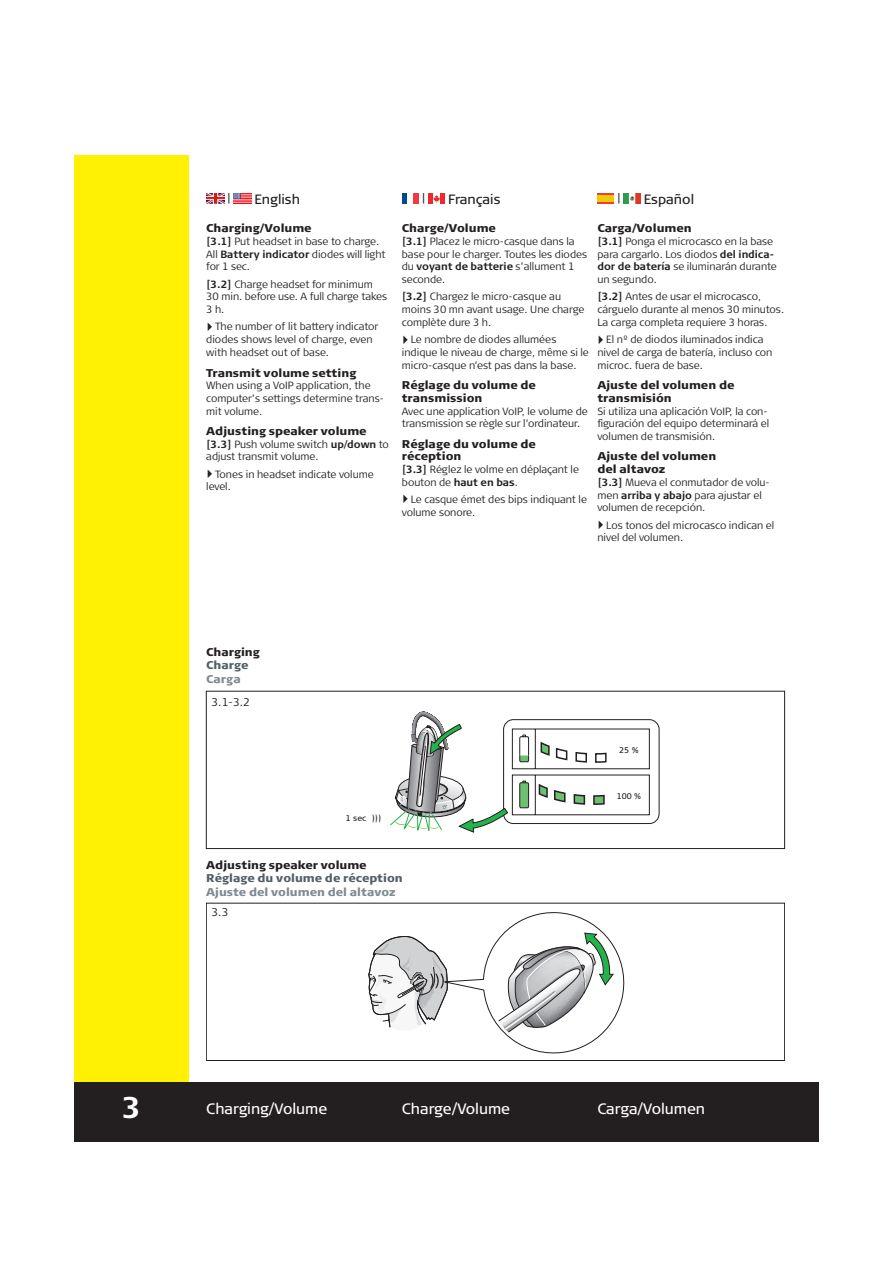
<style>
.page{position:relative;width:893px;height:1263px;background:#fff}
.page>*{position:absolute;margin:0;border:0;box-sizing:border-box;transform-origin:0 0}
.t1{font:700 30px "Signa Column";color:#fff}
.Col_Fane_tekst{font:15px "Signa Column";color:#fff}
.Sprog_9_20{font:13.5px "Signa Column";color:#231f20}
.Sprog_9_20-2{font:12px "Signa Column";color:#231f20}
.Mellemrubrik_7_5_8_5{font:900 11.25px/12.8px "Signa Column";color:#231f20}
.Mellemrubrik_7_5_8_5-2{font:900 11.25px "Signa Column";color:#525e65}
.Mellemrubrik_7_5_8_5-3{font:900 11.25px "Signa Column";color:#7e8a91}
.t2{font:300 11.25px "Signa Column";color:#231f20}
.Brød_7_8_5{font:300 10.5px/12.8px "Signa Column";color:#231f20}
.Mellemrubrik_7_5_8_5-4{font:300 10.5px/12.8px "Signa Column";letter-spacing:-.005em;color:#231f20}
.t3{font:8.25px "Signa Column";color:#231f20}
.s1{font-weight:700}
</style>
<div class="page">
<div style="left:74px;top:631px;width:115px;height:457px;background:#fff101"></div>
<div style="left:181px;top:1083px;width:637px;height:59px;background:#231f20"></div>
<svg style="left:206px;top:691px;width:579px;height:158px"></svg>
<svg style="left:540px;top:740px;width:67px;height:23px"></svg>
<svg style="left:538px;top:782px;width:28px;height:21px"></svg>
<svg style="left:573px;top:793px;width:13px;height:12px"></svg>
<svg style="left:592px;top:794px;width:14px;height:12px"></svg>
<svg style="left:519px;top:734px;width:10px;height:74px"></svg>
<div style="left:503px;top:719px;width:156px;height:105px;border:1px solid #231f20;border-radius:10px"></div>
<div style="left:206px;top:903px;width:579px;height:158px;border:1px solid #231f20"></div>
<svg style="left:368px;top:902px;width:266px;height:159px"></svg>
<svg style="left:390px;top:710px;width:118px;height:123px"></svg>
<div style="left:74px;top:1083px;width:115px;height:59px;background:#231f20"></div>
<div style="left:74px;top:223px;width:115px;height:408px;background:#fff101"></div>
<div style="left:74px;top:155px;width:115px;height:68px;background:#fff101"></div>
<img style="left:206px;top:194px;width:18px;height:10px">
<img style="left:234px;top:194px;width:17px;height:10px">
<div style="left:402px;top:194px;width:5px;height:10px;background:#004a8d"></div>
<div style="left:413px;top:194px;width:6px;height:10px;background:#ee3a41"></div>
<hr style="left:441px;top:194px;width:4px;height:10px;background:#ec2a2d">
<div style="left:428px;top:194px;width:5px;height:10px;background:#ec2a2d"></div>
<svg style="left:433px;top:195px;width:7px;height:7px"></svg>
<div style="left:597px;top:194px;width:17px;height:9px;background:#f0cb02"></div>
<svg style="left:597px;top:202px;width:17px;height:2px"></svg>
<svg style="left:597px;top:194px;width:17px;height:1px"></svg>
<img style="left:624px;top:194px;width:17px;height:10px">
<p class="Sprog_9_20-2" style="left:227px;top:191px;width:5px">|</p>
<p class="Sprog_9_20" style="left:254px;top:191px;width:47px">English</p>
<p class="Sprog_9_20-2" style="left:422px;top:191px;width:5px">|</p>
<p class="Sprog_9_20" style="left:448px;top:191px;width:54px">Français</p>
<p class="Sprog_9_20-2" style="left:617px;top:191px;width:5px">|</p>
<p class="Sprog_9_20" style="left:644px;top:191px;width:52px">Español</p>
<p class="Mellemrubrik_7_5_8_5" style="left:206px;top:222px;width:107px">Charging/Volume</p>
<p class="Mellemrubrik_7_5_8_5-4" style="left:206px;top:235px;width:175px"><span class="s1">[3.1]</span> Put headset in base to charge.</p>
<p class="Mellemrubrik_7_5_8_5-4" style="left:206px;top:248px;width:181px">All <span class="s1">Battery indicator</span> diodes will light for 1 sec.</p>
<p class="Brød_7_8_5" style="left:206px;top:278px;width:182px"><span class="s1">[3.2]</span> Charge headset for minimum<br>30 min. before use. A full charge takes<br>3 h.</p>
<p class="Brød_7_8_5" style="left:206px;top:320px;width:174px;text-indent:-4px">✔The number of lit battery indicator diodes shows level of charge, even with headset out of base.</p>
<p class="Mellemrubrik_7_5_8_5" style="left:206px;top:366px;width:152px">Transmit volume setting</p>
<p class="Brød_7_8_5" style="left:206px;top:379px;width:179px">When using a VoIP application, the computer’s settings determine trans&shy;mit volume.</p>
<p class="Mellemrubrik_7_5_8_5" style="left:206px;top:424px;width:162px">Adjusting speaker volume</p>
<p class="Brød_7_8_5" style="left:206px;top:437px;width:184px"><span class="s1">[3.3]</span> Push volume switch <span class="s1">up/down</span> to adjust transmit volume.</p>
<p class="Brød_7_8_5" style="left:206px;top:467px;width:169px;text-indent:-4px">✔Tones in headset indicate volume level.</p>
<p class="Mellemrubrik_7_5_8_5" style="left:402px;top:222px;width:96px">Charge/Volume</p>
<p class="Brød_7_8_5" style="left:402px;top:235px;width:187px"><span class="s1">[3.1]</span> Placez le micro-casque dans la base pour le charger. Toutes les diodes du <span class="s1">voyant de batterie</span> s’allument 1 seconde.</p>
<p class="Brød_7_8_5" style="left:402px;top:290px;width:184px"><span class="s1">[3.2]</span> Chargez le micro-casque au moins 30 mn avant usage. Une charge complète dure 3 h.</p>
<p class="Brød_7_8_5" style="left:402px;top:333px;width:189px;text-indent:-4px">✔Le nombre de diodes allumées indique le niveau de charge, même si le micro-casque n’est pas dans la base.</p>
<p class="Mellemrubrik_7_5_8_5" style="left:402px;top:378px;width:136px">Réglage du volume de transmission</p>
<p class="Brød_7_8_5" style="left:402px;top:404px;width:187px">Avec une application VoIP, le volume de transmission se règle sur l’ordinateur.</p>
<p class="Mellemrubrik_7_5_8_5" style="left:402px;top:437px;width:136px">Réglage du volume de réception</p>
<p class="Brød_7_8_5" style="left:402px;top:463px;width:179px"><span class="s1">[3.3]</span> Réglez le volme en déplaçant le bouton de <span class="s1">haut en bas</span>.</p>
<p class="Brød_7_8_5" style="left:402px;top:493px;width:187px;text-indent:-4px">✔Le casque émet des bips indiquant le volume sonore.</p>
<p class="Mellemrubrik_7_5_8_5" style="left:597px;top:222px;width:96px">Carga/Volumen</p>
<p class="Brød_7_8_5" style="left:597px;top:235px;width:181px"><span class="s1">[3.1]</span> Ponga el microcasco en la base para cargarlo. Los diodos <span class="s1">del indica&shy;dor de batería</span> se iluminarán durante un segundo.</p>
<p class="Brød_7_8_5" style="left:597px;top:290px;width:188px"><span class="s1">[3.2]</span> Antes de usar el microcasco, cárguelo durante al menos 30 minutos.<br>La carga completa requiere 3 horas.</p>
<p class="Brød_7_8_5" style="left:597px;top:333px;width:176px;text-indent:-4px">✔El nº de diodos iluminados indica nivel de carga de batería, incluso con microc. fuera de base.</p>
<p class="Mellemrubrik_7_5_8_5" style="left:597px;top:378px;width:139px">Ajuste del volumen de transmisión</p>
<p class="Brød_7_8_5" style="left:597px;top:404px;width:173px">Si utiliza una aplicación VoIP, la con&shy;figuración del equipo determinará el volumen de transmisión.</p>
<p class="Mellemrubrik_7_5_8_5" style="left:597px;top:450px;width:120px">Ajuste del volumen del altavoz</p>
<p class="Brød_7_8_5" style="left:597px;top:476px;width:174px"><span class="s1">[3.3]</span> Mueva el conmutador de volu&shy;men <span class="s1">arriba y abajo</span> para ajustar el volumen de recepción.</p>
<p class="Brød_7_8_5" style="left:597px;top:518px;width:178px;text-indent:-4px">✔Los tonos del microcasco indican el nivel del volumen.</p>
<p class="Mellemrubrik_7_5_8_5" style="left:206px;top:645px;width:55px">Charging</p>
<p class="Mellemrubrik_7_5_8_5-2" style="left:206px;top:658px;width:44px">Charge</p>
<p class="Mellemrubrik_7_5_8_5-3" style="left:206px;top:671px;width:36px">Carga</p>
<p class="t2" style="left:211px;top:695px;width:40px">3.1-3.2</p>
<p class="t3" style="left:346px;top:813px;width:37px">1 sec )))</p>
<p class="Mellemrubrik_7_5_8_5" style="left:206px;top:858px;width:162px">Adjusting speaker volume</p>
<p class="Mellemrubrik_7_5_8_5-2" style="left:206px;top:871px;width:198px">Réglage du volume de réception</p>
<p class="Mellemrubrik_7_5_8_5-3" style="left:206px;top:884px;width:191px">Ajuste del volumen del altavoz</p>
<p class="t2" style="left:211px;top:905px;width:19px">3.3</p>
<p class="t3" style="left:619px;top:745px;width:21px">25 %</p>
<p class="t3" style="left:617px;top:791px;width:26px">100 %</p>
<p class="t1" style="left:122px;top:1090px;width:21px">3</p>
<p class="Col_Fane_tekst" style="left:206px;top:1100px;width:123px">Charging/Volume</p>
<p class="Col_Fane_tekst" style="left:402px;top:1100px;width:110px">Charge/Volume</p>
<p class="Col_Fane_tekst" style="left:597px;top:1100px;width:109px">Carga/Volumen</p>
</div>
